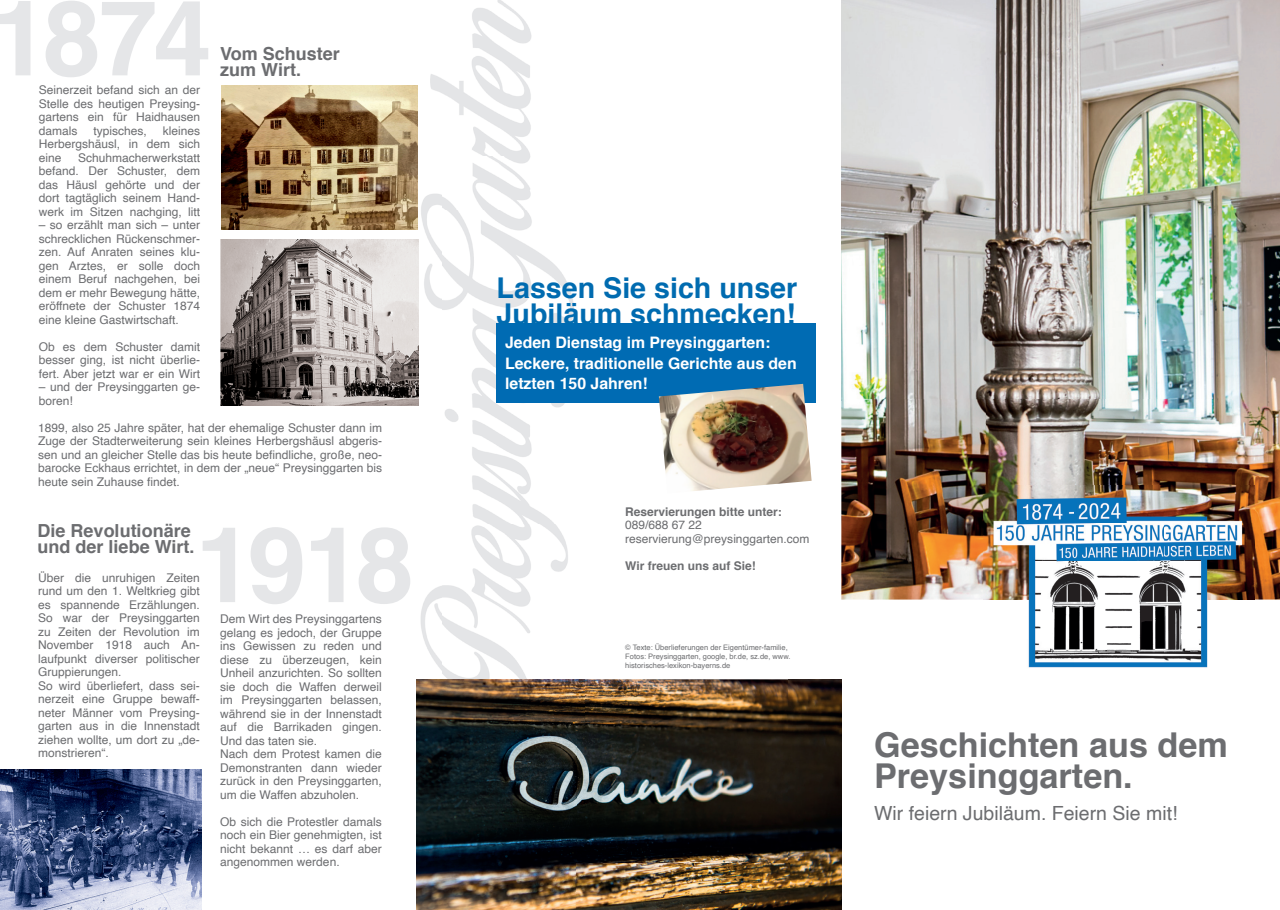
<style>
.page{position:relative;width:1280px;height:910px;background:#fff}
.page>*{position:absolute;margin:0;border:0;box-sizing:border-box;transform-origin:0 0}
.t1{font:700 105px "Helvetica";letter-spacing:-.05em;color:#e5e6e8}
.t2{font:700 34.2px/31.3px "Helvetica";color:#6c6d70}
.t3{font:700 28.65px/26.2px "Helvetica";color:#006bb0}
.t4{font:19.5px "Helvetica";color:#6c6d70}
.t5{font:700 18px/16.5px "Helvetica";color:#6c6d70}
.t6{font:700 15.9px/20.5px "Helvetica";color:#fff}
.t7{font:12px/13.5px "Helvetica";color:#6c6d70;text-align:justify}
.t8{font:700 12px "Helvetica";color:#6c6d70}
.t9{font:7.5px/9px "Helvetica";color:#6c6d70}
</style>
<div class="page">
<img style="left:576px;top:679px;width:266px;height:231px">
<img style="left:417px;top:733px;width:159px;height:177px">
<img style="left:841px;top:0;width:390px;height:399px">
<img style="left:1231px;top:0;width:49px;height:600px">
<img style="left:841px;top:399px;width:146px;height:201px">
<img style="left:987px;top:399px;width:245px;height:86px">
<img style="left:221px;top:85px;width:175px;height:145px">
<img style="left:0;top:770px;width:201px;height:140px">
<img style="left:220px;top:239px;width:176px;height:167px">
<img style="left:984px;top:485px;width:270px;height:183px">
<img style="left:396px;top:157px;width:47px;height:576px">
<img style="left:396px;top:0;width:136px;height:157px">
<img style="left:443px;top:157px;width:131px;height:522px">
<img style="left:417px;top:679px;width:168px;height:54px">
<img style="left:396px;top:527px;width:14px;height:77px">
<div style="left:496px;top:323px;width:320px;height:80px;background:#006bb3"></div>
<img style="left:659px;top:384px;width:153px;height:107px">
<h1 class="t1" style="left:-9px;top:-46px;width:222px">1874</h1>
<p class="t7" style="left:39px;top:84px;width:163px">Seinerzeit befand sich an der Stelle des heutigen Preysing&shy;gartens ein für Haidhausen damals</p>
<p class="t7" style="left:93px;top:124px;width:55px">typisches,</p>
<p class="t7" style="left:39px;top:124px;width:163px;text-indent:124px">kleines Herbergshäusl, in dem sich eine</p>
<p class="t7" style="left:39px;top:151px;width:163px;text-indent:40px">Schuhmacherwerkstatt befand. Der Schuster, dem das Häusl gehörte und der dort tagtäglich seinem Hand&shy;werk im Sitzen nachging, litt</p>
<p class="t7" style="left:39px;top:219px;width:163px">– so erzählt man sich – unter schrecklichen Rückenschmer&shy;zen. Auf Anraten seines klu&shy;gen Arztes, er solle doch einem Beruf nachgehen, bei dem er mehr Bewegung hätte, eröffnete der Schuster 1874 eine kleine Gastwirtschaft.</p>
<p class="t7" style="left:39px;top:340px;width:163px">Ob es dem Schuster damit besser ging, ist nicht überlie&shy;fert. Aber jetzt war er ein Wirt</p>
<p class="t7" style="left:39px;top:381px;width:163px">– und der Preysinggarten ge&shy;boren!</p>
<h3 class="t5" style="left:220px;top:46px;width:121px">Vom Schuster zum Wirt.</h3>
<p class="t7" style="left:38px;top:421px;width:345px">1899, also 25 Jahre später, hat der ehemalige Schuster dann im Zuge der Stadterweiterung sein kleines Herbergshäusl abgeris&shy;sen und an gleicher Stelle das bis heute befindliche, große, neo&shy;barocke Eckhaus errichtet, in dem der „neue“ Preysinggarten bis heute sein Zuhause findet.</p>
<h3 class="t5" style="left:38px;top:523px;width:158px">Die Revolutionäre und der liebe Wirt.</h3>
<h1 class="t1" style="left:195px;top:480px;width:220px">1918</h1>
<p class="t7" style="left:38px;top:571px;width:163px;text-align:left">Über die unruhigen Zeiten rund um den 1. Weltkrieg gibt es spannende Erzählungen.<br>So war der Preysinggarten zu Zeiten der Revolution im<br>November 1918 auch An&shy;laufpunkt diverser politischer<br>Gruppierungen.<br>So wird überliefert, dass sei&shy;nerzeit eine Gruppe bewaff&shy;neter Männer vom Preysing&shy;garten aus in die Innenstadt ziehen wollte, um dort zu „de&shy;monstrieren“.</p>
<p class="t7" style="left:220px;top:613px;width:163px;text-align:left">Dem Wirt des Preysinggartens gelang es jedoch, der Gruppe ins Gewissen zu reden und diese zu überzeugen, kein<br>Unheil anzurichten. So sollten sie doch die Waffen derweil im Preysinggarten belassen, während sie in der Innenstadt auf die Barrikaden gingen.<br>Und das taten sie.<br>Nach dem Protest kamen die<br>Demonstranten dann wieder zurück in den Preysinggarten, um die Waffen abzuholen.</p>
<p class="t7" style="left:220px;top:815px;width:163px">Ob sich die Protestler damals noch ein Bier genehmigten, ist nicht bekannt … es darf aber angenommen werden.</p>
<h3 class="t3" style="left:497px;top:275px;width:302px">Lassen Sie sich unser<br>Jubiläum schmecken!</h3>
<h3 class="t6" style="left:505px;top:332px;width:293px">Jeden Dienstag im Preysinggarten:<br>Leckere, traditionelle Gerichte aus den letzten 150 Jahren!</h3>
<p class="t8" style="left:625px;top:502px;width:158px">Reservierungen bitte unter:</p>
<p class="t7" style="left:625px;top:519px;width:186px">089/688 67 22 reservierung@preysinggarten.com</p>
<p class="t8" style="left:625px;top:556px;width:132px">Wir freuen uns auf Sie!</p>
<p class="t9" style="left:625px;top:643px;width:167px">© Texte: Überlieferungen der Eigentümer-familie,<br>Fotos: Preysinggarten, google, br.de, sz.de, www. historisches-lexikon-bayerns.de</p>
<h2 class="t2" style="left:874px;top:729px;width:355px">Geschichten aus dem<br>Preysinggarten.</h2>
<h3 class="t4" style="left:874px;top:798px;width:305px">Wir feiern Jubiläum. Feiern Sie mit!</h3>
</div>
